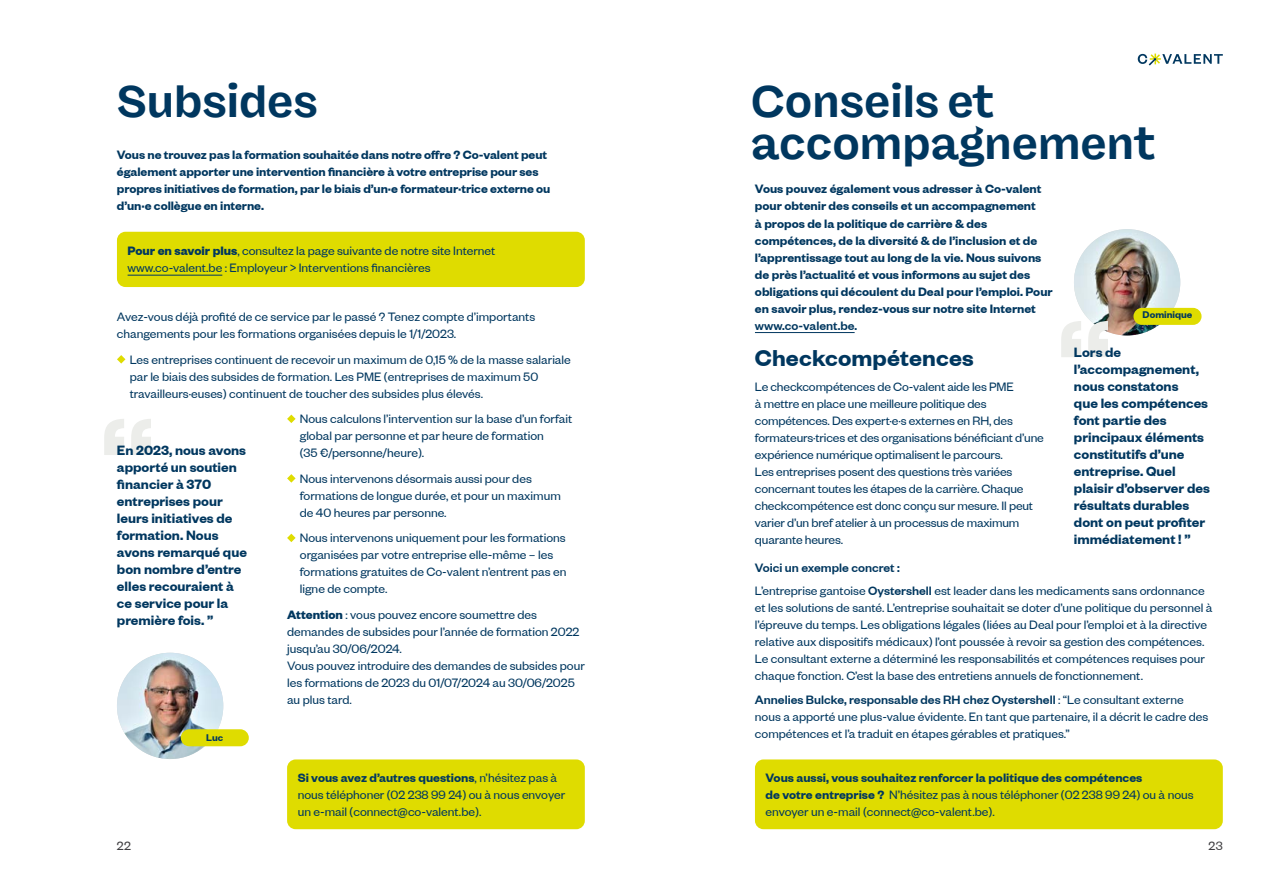
<style>
.page{position:relative;width:1276px;height:893px;background:#fff}
.page>*{position:absolute;margin:0;border:0;box-sizing:border-box;transform-origin:0 0}
.t1{font:700 45px/42.6px "Covalent Geist";color:#00375f}
.t2{font:25.5px "Co valent Grotesk Semibold";letter-spacing:.005em;color:#00375f}
.t3{font:15px/17px "Co valent Grotesk Semibold";color:#00375f}
.t4{font:13.5px/17px "Co valent Grotesk Regular";color:#00375f}
.t5{font:13.5px/17px "Co valent Grotesk Semibold";color:#00375f}
.t6{font:500 13.5px "Covalent Grotesk";color:#00375f}
.t7{font:13.5px "Co valent Grotesk Regular";color:#3e3d40}
.t8{font:10.8px "Co valent Grotesk Semibold";color:#00375f}
.s1{font-family:"Covalent Grotesk";font-weight:700}
.s2{font-family:"Co valent Grotesk Regular"}
.s3{font-family:"Covalent Grotesk";font-weight:500}
.s4{font-family:"Co valent Grotesk Regular";font-weight:400}
.s5{font-family:"Co valent Grotesk Semibold"}
</style>
<div class="page">
<svg style="left:104px;top:419px;width:47px;height:36px"></svg>
<svg style="left:1137px;top:54px;width:85px;height:12px"></svg>
<div style="left:117px;top:232px;width:468px;height:55px;background:#dfdc00;border-radius:9px"></div>
<hr style="left:128px;top:275px;width:94px;height:1px;background:#00375f">
<svg style="left:117px;top:355px;width:8px;height:9px"></svg>
<svg style="left:287px;top:415px;width:9px;height:8px"></svg>
<svg style="left:287px;top:474px;width:9px;height:9px"></svg>
<svg style="left:287px;top:534px;width:9px;height:8px"></svg>
<img style="left:117px;top:653px;width:106px;height:106px;border-radius:53px">
<img style="left:1074px;top:229px;width:106px;height:106px;border-radius:53px">
<div style="left:755px;top:759px;width:467px;height:70px;background:#dfdc00;border-radius:9px"></div>
<svg style="left:1061px;top:321px;width:47px;height:36px"></svg>
<div style="left:1133px;top:308px;width:68px;height:17px;background:#dfdc00;border-radius:9px"></div>
<hr style="left:755px;top:332px;width:99px;height:1px;background:#00375f">
<div style="left:181px;top:729px;width:68px;height:17px;background:#dfdc00;border-radius:9px"></div>
<div style="left:287px;top:759px;width:298px;height:70px;background:#dfdc00;border-radius:9px"></div>
<h1 class="t1" style="left:117px;top:80px;width:202px">Subsides</h1>
<p class="t5" style="left:117px;top:146px;width:435px">Vous ne trouvez pas la formation souhaitée dans notre offre ? Co-valent peut également apporter une intervention financière à votre entreprise pour ses propres initiatives de formation, par le biais d’un·e formateur·trice externe ou d’un·e collègue en interne.</p>
<p class="t4" style="left:128px;top:242px;width:369px"><span class="s1">Pour en savoir plus</span>, consultez la page suivante de notre site Internet www.co-valent.be : Employeur &gt; Interventions financières</p>
<p class="t4" style="left:117px;top:308px;width:420px">Avez-vous déjà profité de ce service par le passé ? Tenez compte d’importants changements pour les formations organisées depuis le 1/1/2023.</p>
<p class="t4" style="left:130px;top:350px;width:442px">Les entreprises continuent de recevoir un maximum de 0,15 % de la masse salariale par le biais des subsides de formation. Les PME (entreprises de maximum 50 travailleurs·euses) continuent de toucher des subsides plus élevés.</p>
<p class="t4" style="left:300px;top:410px;width:274px">Nous calculons l’intervention sur la base d’un forfait global par personne et par heure de formation<br>(35 €/personne/heure).</p>
<p class="t4" style="left:300px;top:469px;width:262px">Nous intervenons désormais aussi pour des formations de longue durée, et pour un maximum de 40 heures par personne.</p>
<p class="t4" style="left:300px;top:529px;width:268px">Nous intervenons uniquement pour les formations organisées par votre entreprise elle-même – les formations gratuites de Co-valent n’entrent pas en ligne de compte.</p>
<p class="t4" style="left:287px;top:605px;width:299px"><span class="s1">Attention</span> : vous pouvez encore soumettre des demandes de subsides pour l’année de formation 2022 jusqu’au 30/06/2024.<br>Vous pouvez introduire des demandes de subsides pour les formations de 2023 du 01/07/2024 au 30/06/2025 au plus tard.</p>
<p class="t3" style="left:117px;top:441px;width:131px">En 2023, nous avons apporté un soutien financier à 370 entreprises pour leurs initiatives de formation. Nous avons remarqué que bon nombre d’entre elles recouraient à ce service pour la première fois. ”</p>
<p class="t8" style="left:206px;top:731px;width:19px">Luc</p>
<p class="t5" style="left:298px;top:769px;width:261px">Si vous avez d’autres questions<span class="s2">, n’hésitez pas à</span></p>
<p class="t4" style="left:298px;top:786px;width:269px">nous téléphoner (02 238 99 24) ou à nous envoyer un e-mail (connect@co-valent.be).</p>
<h1 class="t1" style="left:750px;top:80px;width:406px">Conseils et accompagnement</h1>
<p class="t5" style="left:755px;top:180px;width:299px">Vous pouvez également vous adresser à Co-valent pour obtenir des conseils et un accompagnement<br>à propos de la politique de carrière &amp; des compétences, de la diversité &amp; de l’inclusion et de l’apprentissage tout au long de la vie. Nous suivons de près l’actualité et vous informons au sujet des obligations qui découlent du Deal pour l’emploi. Pour en savoir plus, rendez-vous sur notre site Internet</p>
<p class="t6" style="left:755px;top:317px;width:104px">www.co-valent.be.</p>
<h2 class="t2" style="left:755px;top:341px;width:220px">Checkcompétences</h2>
<p class="t4" style="left:755px;top:378px;width:290px">Le checkcompétences de Co-valent aide les PME<br>à mettre en place une meilleure politique des compétences. Des expert·e·s externes en RH, des formateurs·trices et des organisations bénéficiant d’une expérience numérique optimalisent le parcours.<br>Les entreprises posent des questions très variées concernant toutes les étapes de la carrière. Chaque checkcompétence est donc conçu sur mesure. Il peut varier d’un bref atelier à un processus de maximum quarante heures.</p>
<p class="t8" style="left:1142px;top:308px;width:51px">Dominique</p>
<p class="t3" style="left:1074px;top:343px;width:137px">Lors de l’accompagnement, nous constatons<br>que les compétences font partie des principaux éléments constitutifs d’une entreprise. Quel plaisir d’observer des résultats durables dont on peut profiter immédiatement ! ”</p>
<p class="t6" style="left:755px;top:559px;width:146px">Voici un exemple concret :</p>
<p class="t4" style="left:755px;top:582px;width:459px">L’entreprise gantoise <span class="s3">Oystershell</span> est leader dans les medicaments sans ordonnance et les solutions de santé. L’entreprise souhaitait se doter d’une politique du personnel à l’épreuve du temps. Les obligations légales (liées au Deal pour l’emploi et à la directive relative aux dispositifs médicaux) l’ont poussée à revoir sa gestion des compétences.<br>Le consultant externe a déterminé les responsabilités et compétences requises pour chaque fonction. C’est la base des entretiens annuels de fonctionnement.</p>
<p class="t6" style="left:755px;top:691px;width:430px">Annelies Bulcke, responsable des RH chez Oystershell <span class="s4">: “Le consultant externe</span></p>
<p class="t4" style="left:755px;top:707px;width:455px">nous a apporté une plus-value évidente. En tant que partenaire, il a décrit le cadre des compétences et l’a traduit en étapes gérables et pratiques.”</p>
<p class="t5" style="left:765px;top:769px;width:378px">Vous aussi, vous souhaitez renforcer la politique des compétences</p>
<p class="t4" style="left:765px;top:786px;width:429px"><span class="s5">de votre entreprise ?</span> N’hésitez pas à nous téléphoner (02 238 99 24) ou à nous envoyer un e-mail (connect@co-valent.be).</p>
<p class="t7" style="left:117px;top:838px;width:16px">22</p>
<p class="t7" style="left:1208px;top:838px;width:16px">23</p>
</div>
